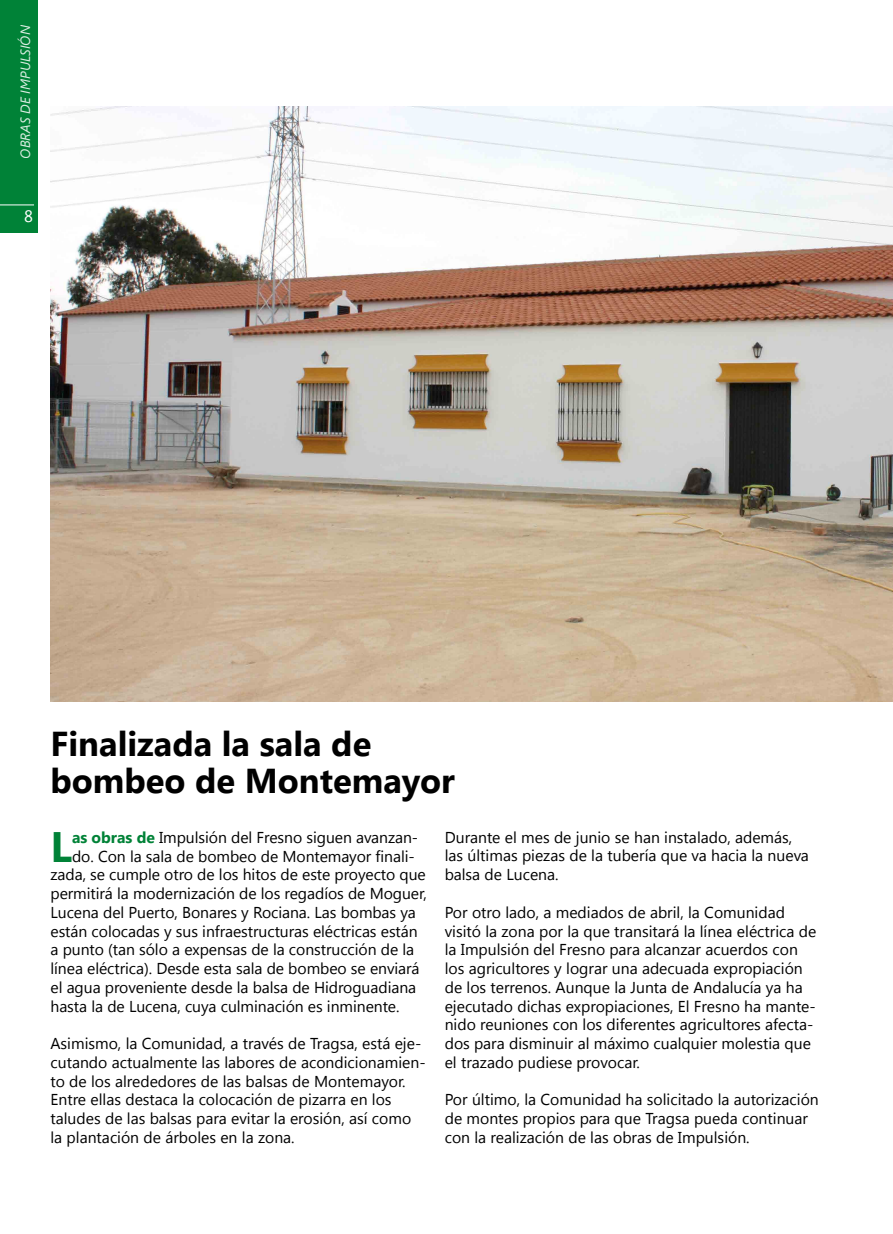
<style>
.page{position:relative;width:893px;height:1234px;background:#fff}
.page>*{position:absolute;margin:0;border:0;box-sizing:border-box;transform-origin:0 0}
.t1{font:700 42.6px "Segoe UI";color:#008237}
.t2{font:700 34.5px/37.5px "Segoe UI";color:#000}
.t3{font:16.5px "Segoe UI";color:#fff}
.t4{font:15.75px/18.8px "Segoe UI";color:#000}
.t5{font:italic 13.5px "Segoe UI";color:#fff}
.s1{font-weight:700;color:#008237}
</style>
<div class="page">
<img style="left:50px;top:106px;width:843px;height:595px">
<div style="left:0;top:0;width:38px;height:232px;background:#008237"></div>
<hr style="left:0;top:204px;width:34px;height:1px;background:#fff">
<p class="t5" style="left:16px;top:159px;width:135px;rotate:-90deg">OBRAS DE IMPULSIÓN</p>
<p class="t3" style="left:24px;top:204px;width:10px">8</p>
<h2 class="t2" style="left:50px;top:722px;width:406px">Finalizada la sala de bombeo de Montemayor</h2>
<h1 class="t1" style="left:50px;top:815px;width:23px">L</h1>
<p class="t4" style="left:72px;top:827px;width:348px"><span class="s1">as obras de</span> Impulsión del Fresno siguen avanzan-</p>
<p class="t4" style="left:445px;top:826px;width:366px">Durante el mes de junio se han instalado, además, las últimas piezas de la tubería que va hacia la nueva balsa de Lucena.</p>
<p class="t4" style="left:445px;top:901px;width:373px">Por otro lado, a mediados de abril, la Comunidad visitó la zona por la que transitará la línea eléctrica de la Impulsión del Fresno para alcanzar acuerdos con los agricultores y lograr una adecuada expropiación de los terrenos. Aunque la Junta de Andalucía ya ha ejecutado dichas expropiaciones, El Fresno ha mante&shy;nido reuniones con los diferentes agricultores afecta&shy;dos para disminuir al máximo cualquier molestia que el trazado pudiese provocar.</p>
<p class="t4" style="left:445px;top:1089px;width:376px">Por último, la Comunidad ha solicitado la autorización de montes propios para que Tragsa pueda continuar con la realización de las obras de Impulsión.</p>
<p class="t4" style="left:72px;top:845px;width:344px">do. Con la sala de bombeo de Montemayor finali-</p>
<p class="t4" style="left:50px;top:864px;width:377px">zada, se cumple otro de los hitos de este proyecto que</p>
<p class="t4" style="left:50px;top:883px;width:378px">permitirá la modernización de los regadíos de Moguer,</p>
<p class="t4" style="left:50px;top:901px;width:367px">Lucena del Puerto, Bonares y Rociana. Las bombas ya</p>
<p class="t4" style="left:50px;top:920px;width:369px">están colocadas y sus infraestructuras eléctricas están</p>
<p class="t4" style="left:50px;top:939px;width:365px">a punto (tan sólo a expensas de la construcción de la</p>
<p class="t4" style="left:50px;top:958px;width:371px">línea eléctrica). Desde esta sala de bombeo se enviará</p>
<p class="t4" style="left:50px;top:976px;width:367px">el agua proveniente desde la balsa de Hidroguadiana</p>
<p class="t4" style="left:50px;top:995px;width:350px">hasta la de Lucena, cuya culminación es inminente.</p>
<p class="t4" style="left:50px;top:1033px;width:377px">Asimismo, la Comunidad, a través de Tragsa, está eje&shy;cutando actualmente las labores de acondicionamien&shy;to de los alrededores de las balsas de Montemayor.<br>Entre ellas destaca la colocación de pizarra en los taludes de las balsas para evitar la erosión, así como la plantación de árboles en la zona.</p>
</div>
